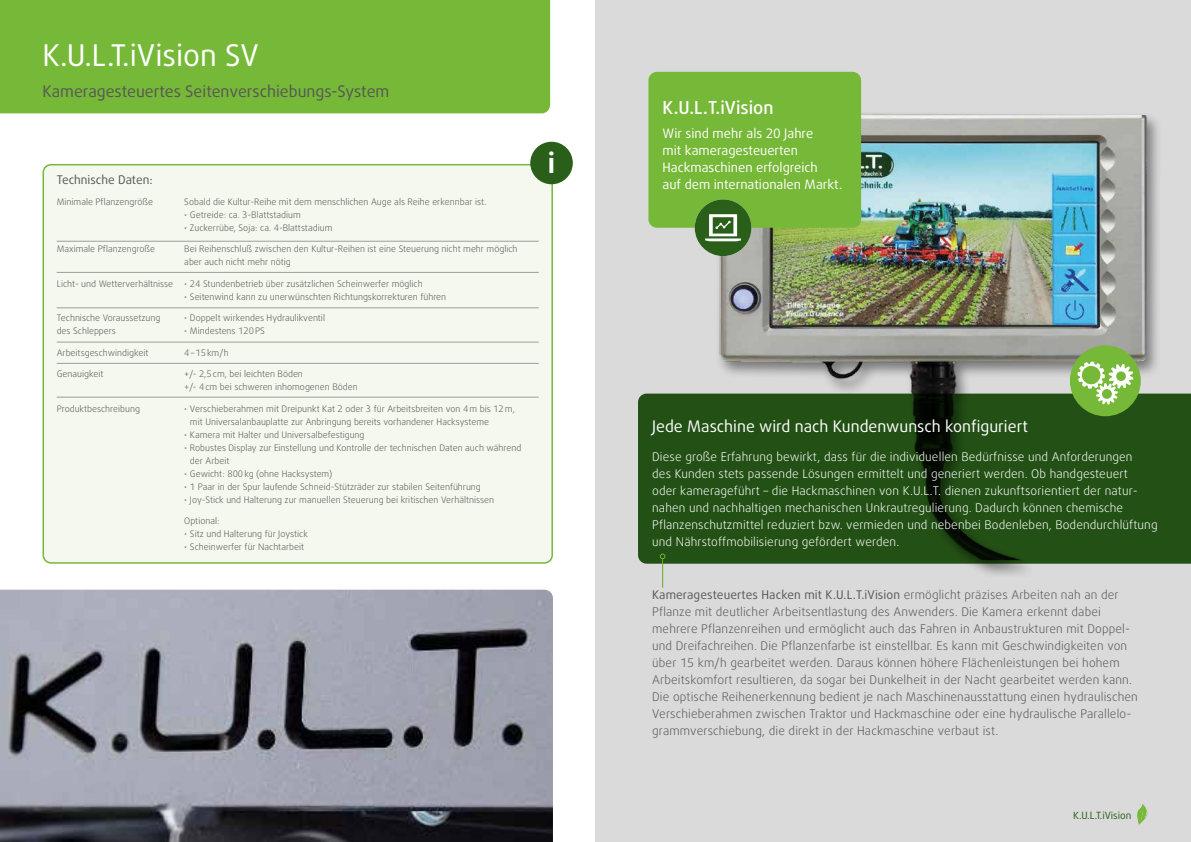
<style>
.page{position:relative;width:1191px;height:842px;background:#fff}
.page>*{position:absolute;margin:0;border:0;box-sizing:border-box;transform-origin:0 0}
.t1{font:30px "Daxline Pro";color:#fff}
.t2{font:700 28px "Daxline Pro";color:#fff}
.t3{font:500 18px "Daxline Pro";color:#fff}
.t4{font:16px "Daxline Pro";color:#fff}
.t5{font:16px "Daxline Pro";color:#575756}
.t6{font:13px/17px "Daxline Pro";color:#fff}
.t7{font:300 12px/17px "Daxline Pro";letter-spacing:.01em;color:#575756}
.t8{font:300 12px/17px "Daxline Pro";letter-spacing:.01em;color:#fff}
.t9{font:12px "Daxline OT";color:#575756}
.t10{font:10px "Daxline Pro";color:#295f19}
.t11{font:300 9px/13px "Daxline Pro";color:#575756}
.s1{font-weight:400}
</style>
<div class="page">
<div style="left:0;top:0;width:550px;height:113px;background:#76b837"></div>
<div style="left:43px;top:165px;width:509px;height:398px;background:#f4f8ee;border-radius:8px"></div>
<div style="left:43px;top:164px;width:510px;height:400px;border:2px solid #76b837;border-radius:8px"></div>
<hr style="left:57px;top:241px;width:482px;height:1px;background:#9d9d9c">
<hr style="left:57px;top:308px;width:482px;height:1px;background:#9d9d9c">
<hr style="left:57px;top:342px;width:482px;height:1px;background:#9d9d9c">
<hr style="left:57px;top:363px;width:482px;height:1px;background:#9d9d9c">
<hr style="left:57px;top:397px;width:482px;height:1px;background:#9d9d9c">
<div style="left:530px;top:142px;width:43px;height:42px;background:#295f19;border-radius:50%"></div>
<hr style="left:57px;top:272px;width:482px;height:1px;background:#9d9d9c">
<img style="left:0;top:590px;width:553px;height:252px">
<div style="left:595px;top:0;width:596px;height:842px;background:#dadada"></div>
<div style="left:715px;top:110px;width:447px;height:468px;background:#000;opacity:.45"></div>
<img style="left:692px;top:113px;width:474px;height:281px">
<svg style="left:1137px;top:804px;width:11px;height:21px"></svg>
<svg style="left:638px;top:394px;width:553px;height:170px;fill:#235115"></svg>
<div style="left:1070px;top:345px;width:70px;height:71px;background:#76b837;border-radius:50%"></div>
<svg style="left:1077px;top:361px;width:56px;height:44px"></svg>
<div style="left:648px;top:72px;width:213px;height:156px;background:#76b837;border-radius:9px"></div>
<svg style="left:694px;top:199px;width:57px;height:57px"></svg>
<svg style="left:660px;top:553px;width:5px;height:34px"></svg>
<h1 class="t1" style="left:43px;top:35px;width:218px">K.U.L.T.iVision SV</h1>
<h3 class="t5" style="left:43px;top:81px;width:348px">Kameragesteuertes Seitenverschiebungs-System</h3>
<h3 class="t9" style="left:57px;top:172px;width:98px">Technische Daten:</h3>
<p class="t11" style="left:57px;top:195px;width:98px">Minimale Pflanzengröße</p>
<p class="t11" style="left:184px;top:195px;width:304px">Sobald die Kultur-Reihe mit dem menschlichen Auge als Reihe erkennbar ist.</p>
<p class="t11" style="left:184px;top:208px;width:118px">• Getreide: ca. 3-Blattstadium</p>
<p class="t11" style="left:184px;top:221px;width:150px">• Zuckerrübe, Soja: ca. 4-Blattstadium</p>
<p class="t11" style="left:57px;top:243px;width:100px">Maximale Pflanzengroße</p>
<p class="t11" style="left:184px;top:243px;width:335px">Bei Reihenschluß zwischen den Kultur-Reihen ist eine Steuerung nicht mehr möglich aber auch nicht mehr nötig</p>
<p class="t11" style="left:57px;top:277px;width:367px">Licht- und Wetterverhältnisse • 24 Stundenbetrieb über zusätzlichen Scheinwerfer möglich</p>
<p class="t11" style="left:184px;top:290px;width:263px">• Seitenwind kann zu unerwünschten Richtungskorrekturen führen</p>
<p class="t11" style="left:57px;top:312px;width:105px">Technische Voraussetzung</p>
<p class="t11" style="left:184px;top:312px;width:142px">• Doppelt wirkendes Hydraulikventil</p>
<p class="t11" style="left:57px;top:325px;width:61px">des Schleppers</p>
<p class="t11" style="left:184px;top:325px;width:82px">• Mindestens 120PS</p>
<p class="t11" style="left:57px;top:346px;width:93px">Arbeitsgeschwindigkeit</p>
<p class="t11" style="left:184px;top:346px;width:46px">4–15km/h</p>
<p class="t11" style="left:57px;top:368px;width:48px">Genauigkeit</p>
<p class="t11" style="left:184px;top:368px;width:175px">+/- 2,5cm, bei leichten Böden<br>+/- 4cm bei schweren inhomogenen Böden</p>
<p class="t11" style="left:57px;top:402px;width:85px">Produktbeschreibung</p>
<p class="t11" style="left:190px;top:402px;width:326px;text-indent:-6px">• Verschieberahmen mit Dreipunkt Kat 2 oder 3 für Arbeitsbreiten von 4m bis 12m, mit Universalanbauplatte zur Anbringung bereits vorhandener Hacksysteme</p>
<p class="t11" style="left:184px;top:428px;width:182px">• Kamera mit Halter und Universalbefestigung</p>
<p class="t11" style="left:190px;top:441px;width:333px;text-indent:-6px">• Robustes Display zur Einstellung und Kontrolle der technischen Daten auch während der Arbeit</p>
<p class="t11" style="left:184px;top:467px;width:150px">• Gewicht: 800kg (ohne Hacksystem)</p>
<p class="t11" style="left:184px;top:480px;width:298px">• 1 Paar in der Spur laufende Schneid-Stützräder zur stabilen Seitenführung</p>
<p class="t11" style="left:184px;top:493px;width:311px">• Joy-Stick und Halterung zur manuellen Steuerung bei kritischen Verhältnissen</p>
<p class="t11" style="left:184px;top:515px;width:37px">Optional:</p>
<p class="t11" style="left:184px;top:528px;width:125px">• Sitz und Halterung für Joystick</p>
<p class="t11" style="left:184px;top:541px;width:121px">• Scheinwerfer für Nachtarbeit</p>
<h2 class="t2" style="left:548px;top:144px;width:9px">i</h2>
<h3 class="t3" style="left:662px;top:96px;width:113px">K.U.L.T.iVision</h3>
<h3 class="t6" style="left:662px;top:125px;width:181px">Wir sind mehr als 20 Jahre<br>mit kameragesteuerten<br>Hackmaschinen erfolgreich<br>auf dem internationalen Markt.</h3>
<h3 class="t4" style="left:652px;top:415px;width:377px">Jede Maschine wird nach Kundenwunsch konfiguriert</h3>
<p class="t8" style="left:652px;top:448px;width:507px">Diese große Erfahrung bewirkt, dass für die individuellen Bedürfnisse und Anforderungen<br>des Kunden stets passende Lösungen ermittelt und generiert werden. Ob handgesteuert<br>oder kamerageführt – die Hackmaschinen von K.U.L.T. dienen zukunftsorientiert der natur&shy;nahen und nachhaltigen mechanischen Unkrautregulierung. Dadurch können chemische Pflanzenschutzmittel reduziert bzw. vermieden und nebenbei Bodenleben, Bodendurchlüftung und Nährstoffmobilisierung gefördert werden.</p>
<p class="t7" style="left:652px;top:586px;width:487px"><span class="s1">Kameragesteuertes Hacken mit K.U.L.T.iVision</span> ermöglicht präzises Arbeiten nah an der Pflanze mit deutlicher Arbeitsentlastung des Anwenders. Die Kamera erkennt dabei mehrere Pflanzenreihen und ermöglicht auch das Fahren in Anbaustrukturen mit Doppel&shy;und Dreifachreihen. Die Pflanzenfarbe ist einstellbar. Es kann mit Geschwindigkeiten von über 15 km/h gearbeitet werden. Daraus können höhere Flächenleistungen bei hohem Arbeitskomfort resultieren, da sogar bei Dunkelheit in der Nacht gearbeitet werden kann.<br>Die optische Reihenerkennung bedient je nach Maschinenausstattung einen hydraulischen Verschieberahmen zwischen Traktor und Hackmaschine oder eine hydraulische Parallelo&shy;grammverschiebung, die direkt in der Hackmaschine verbaut ist.</p>
<p class="t10" style="left:1073px;top:808px;width:60px">K.U.L.T.iVision</p>
</div>
